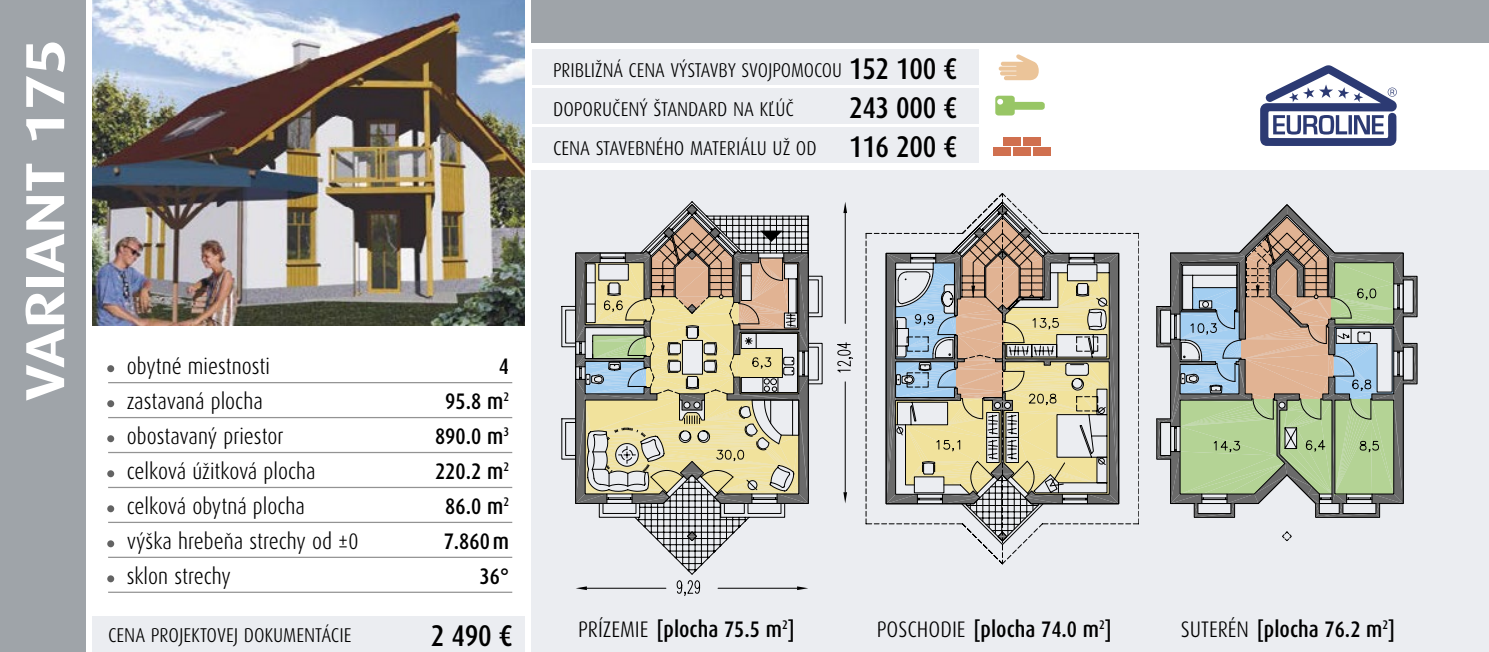
<style>
.page{position:relative;width:1489px;height:652px;background:#fff}
.page>*{position:absolute;margin:0;border:0;box-sizing:border-box;transform-origin:0 0}
.t1{font:300 75px "Dax Condensed";color:#636363}
.t2{font:700 55px "Dax Wide";color:#fff}
.t3{font:500 30px/39px "Dax Condensed";letter-spacing:-.01em;color:#000;text-align:justify}
.t4{font:300 22.5px/35px "Dax Condensed";color:#000}
.t5{font:500 22.5px/35px "Dax Condensed";color:#000;text-align:right}
.t6{font:300 20px/39px "Dax Condensed";color:#000}
.t7{font:500 12.5px "Dax Condensed";color:#000}
.s1{font-weight:300}
.s2{font-size:22.5px}
</style>
<div class="page">
<div style="left:0;top:0;width:85px;height:652px;background:#9fa4a9"></div>
<img style="left:92px;top:0;width:432px;height:326px">
<div style="left:531px;top:0;width:957px;height:43px;background:#9fa4a9"></div>
<div style="left:531px;top:170px;width:957px;height:482px;background:#ebedf1"></div>
<svg style="left:1260px;top:65px;width:136px;height:81px"></svg>
<hr style="left:108px;top:382px;width:404px;height:1px;background:#939393">
<hr style="left:108px;top:417px;width:404px;height:1px;background:#939393">
<hr style="left:108px;top:452px;width:404px;height:1px;background:#939393">
<hr style="left:108px;top:487px;width:404px;height:1px;background:#939393">
<hr style="left:108px;top:522px;width:404px;height:1px;background:#939393">
<hr style="left:108px;top:557px;width:404px;height:1px;background:#939393">
<hr style="left:108px;top:592px;width:404px;height:1px;background:#939393">
<div style="left:531px;top:50px;width:447px;height:35px;background:#ebedf1"></div>
<div style="left:531px;top:89px;width:447px;height:35px;background:#ebedf1"></div>
<div style="left:531px;top:128px;width:447px;height:35px;background:#ebedf1"></div>
<div style="left:92px;top:616px;width:432px;height:36px;background:#ebedf1"></div>
<svg style="left:995px;top:96px;width:49px;height:20px"></svg>
<div style="left:1003px;top:137px;width:17px;height:9px;background:#d0704f"></div>
<div style="left:1022px;top:137px;width:18px;height:9px;background:#d0704f"></div>
<div style="left:993px;top:147px;width:18px;height:9px;background:#d0704f"></div>
<div style="left:1013px;top:147px;width:17px;height:9px;background:#d0704f"></div>
<div style="left:1032px;top:147px;width:18px;height:9px;background:#d0704f"></div>
<svg style="left:998px;top:54px;width:40px;height:26px"></svg>
<svg style="left:1277px;top:205px;width:139px;height:180px"></svg>
<svg style="left:1156px;top:214px;width:257px;height:327px"></svg>
<svg style="left:843px;top:492px;width:4px;height:11px"></svg>
<svg style="left:689px;top:201px;width:163px;height:235px"></svg>
<svg style="left:843px;top:202px;width:4px;height:11px"></svg>
<svg style="left:576px;top:205px;width:232px;height:391px"></svg>
<svg style="left:561px;top:215px;width:261px;height:360px"></svg>
<svg style="left:865px;top:415px;width:273px;height:149px"></svg>
<svg style="left:865px;top:232px;width:273px;height:183px"></svg>
<svg style="left:885px;top:193px;width:234px;height:311px"></svg>
<svg style="left:886px;top:205px;width:232px;height:337px"></svg>
<h2 class="t2" style="left:14px;top:401px;width:364px;rotate:-90deg">VARIANT 175</h2>
<p class="t4" style="left:127px;top:349px;width:233px">obytné miestnosti<br>zastavaná plocha obostavaný priestor<br>celková úžitková plocha celková obytná plocha<br>výška hrebeňa strechy od ±0 sklon strechy</p>
<p class="t6" style="left:108px;top:616px;width:245px">CENA PROJEKTOVEJ DOKUMENTÁCIE</p>
<h3 class="t3" style="left:430px;top:616px;width:83px">2 490 €</h3>
<p class="t5" style="left:435px;top:349px;width:75px">4<br>95.8 m<sup>2<br></sup>890.0 m<sup>3<br></sup>220.2 m<sup>2<br></sup>86.0 m<sup>2<br></sup>7.860m<br>36°</p>
<h1 class="t1" style="left:103px;top:305px;width:17px">.</h1>
<h1 class="t1" style="left:103px;top:340px;width:17px">.</h1>
<h1 class="t1" style="left:103px;top:375px;width:17px">.</h1>
<h1 class="t1" style="left:103px;top:410px;width:17px">.</h1>
<h1 class="t1" style="left:103px;top:445px;width:17px">.</h1>
<h1 class="t1" style="left:103px;top:480px;width:17px">.</h1>
<h1 class="t1" style="left:103px;top:515px;width:17px">.</h1>
<p class="t6" style="left:553px;top:51px;width:290px">PRIBLIŽNÁ CENA VÝSTAVBY SVOJPOMOCOU<br>DOPORUČENÝ ŠTANDARD NA KĽÚČ<br>CENA STAVEBNÉHO MATERIÁLU UŽ OD</p>
<h3 class="t3" style="left:849px;top:50px;width:110px">152 100 € 243 000 € 116 200 €</h3>
<p class="t5" style="left:578px;top:612px;width:205px"><span class="s1">PRÍZEMIE</span> [plocha 75.5 m</p>
<p class="t7" style="left:782px;top:618px;width:14px">2<span class="s2">]</span></p>
<p class="t5" style="left:1180px;top:612px;width:216px"><span class="s1">SUTERÉN</span> [plocha 76.2 m<sup>2</sup>]</p>
<p class="t5" style="left:876px;top:612px;width:236px"><span class="s1">POSCHODIE</span> [plocha 74.0 m<sup>2</sup>]</p>
</div>
